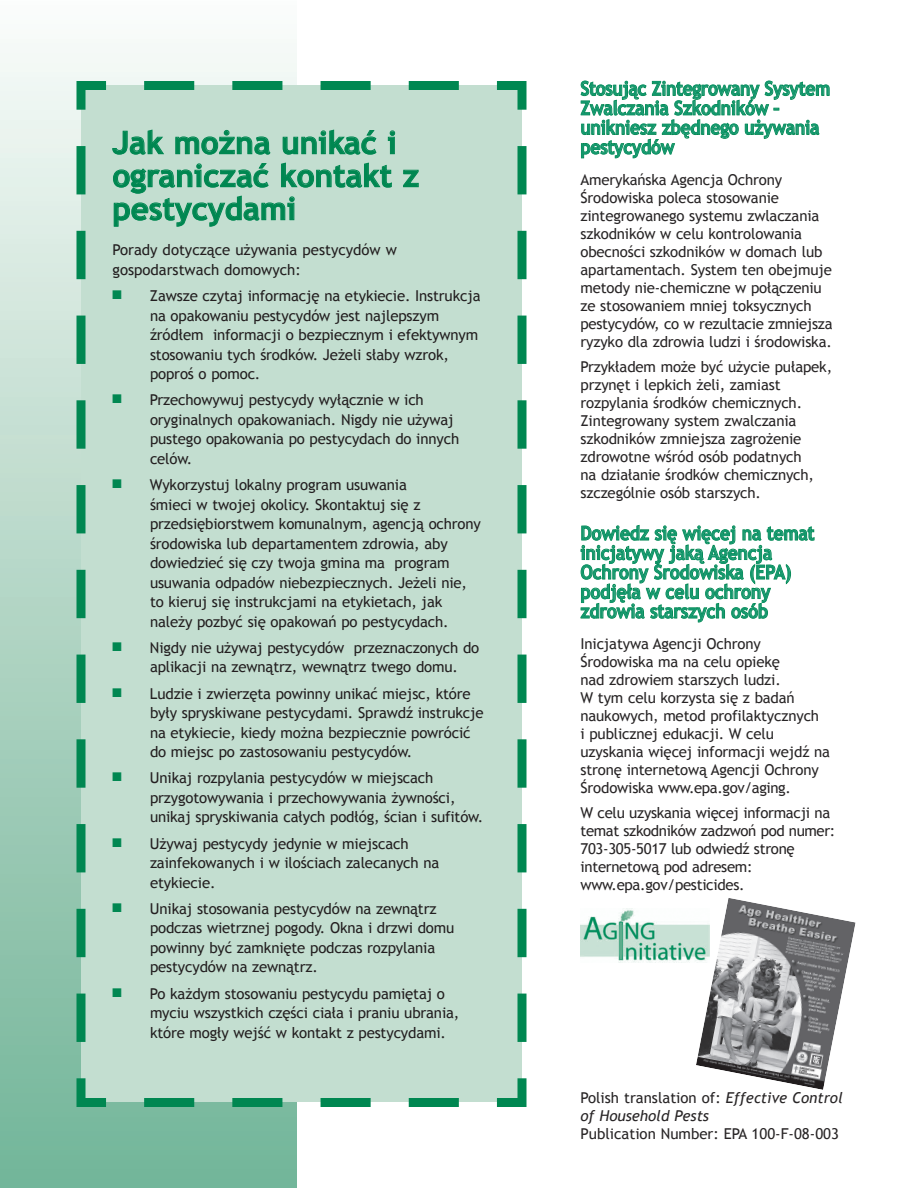
<style>
.page{position:relative;width:918px;height:1188px;background:#fff}
.page>*{position:absolute;margin:0;border:0;box-sizing:border-box;transform-origin:0 0}
.t1{font:700 31.5px/33px "Trebuchet MS";color:#008751}
.t2{font:700 19.5px/19.5px "Trebuchet MS";letter-spacing:-.01em;color:#13976c;scale:.9 1}
.t3{font:15px/19.5px "Trebuchet MS";letter-spacing:-.01em;color:#231f20}
.t4{font:15px/18px "Trebuchet MS";letter-spacing:-.01em;color:#282526}
.t5{font:italic 15px/18px "Trebuchet MS";color:#282526}
.t6{font:12px "Monotype Sorts";color:#008751}
.s1{font-style:normal}
</style>
<div class="page">
<div style="left:0;top:0;width:297px;height:1188px;background:linear-gradient(to bottom,#f8faf8,#71b497)"></div>
<svg style="left:581px;top:81px;width:249px;height:77px"></svg>
<svg style="left:581px;top:525px;width:233px;height:97px"></svg>
<svg style="left:72px;top:76px;width:455px;height:1036px"></svg>
<img style="left:580px;top:908px;width:116px;height:55px">
<img style="left:696px;top:898px;width:160px;height:192px">
<h1 class="t1" style="left:112px;top:126px;width:308px">Jak można unikać i ograniczać kontakt z pestycydami</h1>
<p class="t3" style="left:112px;top:241px;width:286px">Porady dotyczące używania pestycydów w gospodarstwach domowych:</p>
<p class="t6" style="left:112px;top:290px;width:11px">N</p>
<p class="t3" style="left:150px;top:286px;width:332px">Zawsze czytaj informację na etykiecie. Instrukcja na opakowaniu pestycydów jest najlepszym źródłem informacji o bezpiecznym i efektywnym stosowaniu tych środków. Jeżeli słaby wzrok, poproś o pomoc.</p>
<p class="t6" style="left:112px;top:394px;width:11px">N</p>
<p class="t3" style="left:150px;top:391px;width:311px">Przechowywuj pestycydy wyłącznie w ich oryginalnych opakowaniach. Nigdy nie używaj pustego opakowania po pestycydach do innych celów.</p>
<p class="t6" style="left:112px;top:479px;width:11px">N</p>
<p class="t3" style="left:150px;top:475px;width:332px">Wykorzystuj lokalny program usuwania<br>śmieci w twojej okolicy. Skontaktuj się z przedsiębiorstwem komunalnym, agencją ochrony środowiska lub departamentem zdrowia, aby dowiedzieć się czy twoja gmina ma program usuwania odpadów niebezpiecznych. Jeżeli nie, to kieruj się instrukcjami na etykietach, jak należy pozbyć się opakowań po pestycydach.</p>
<p class="t6" style="left:112px;top:641px;width:11px">N</p>
<p class="t3" style="left:150px;top:638px;width:331px">Nigdy nie używaj pestycydów przeznaczonych do aplikacji na zewnątrz, wewnątrz twego domu.</p>
<p class="t6" style="left:112px;top:687px;width:11px">N</p>
<p class="t3" style="left:150px;top:684px;width:335px">Ludzie i zwierzęta powinny unikać miejsc, które były spryskiwane pestycydami. Sprawdź instrukcje na etykiecie, kiedy można bezpiecznie powrócić do miejsc po zastosowaniu pestycydów.</p>
<p class="t6" style="left:112px;top:772px;width:11px">N</p>
<p class="t3" style="left:150px;top:769px;width:335px">Unikaj rozpylania pestycydów w miejscach przygotowywania i przechowywania żywności, unikaj spryskiwania całych podłóg, ścian i sufitów.</p>
<p class="t6" style="left:112px;top:837px;width:11px">N</p>
<p class="t3" style="left:150px;top:834px;width:291px">Używaj pestycydy jedynie w miejscach zainfekowanych i w ilościach zalecanych na etykiecie.</p>
<p class="t6" style="left:112px;top:902px;width:11px">N</p>
<p class="t3" style="left:150px;top:899px;width:306px">Unikaj stosowania pestycydów na zewnątrz podczas wietrznej pogody. Okna i drzwi domu powinny być zamknięte podczas rozpylania pestycydów na zewnątrz.</p>
<p class="t6" style="left:112px;top:987px;width:11px">N</p>
<p class="t3" style="left:150px;top:984px;width:311px">Po każdym stosowaniu pestycydu pamiętaj o myciu wszystkich części ciała i praniu ubrania, które mogły wejść w kontakt z pestycydami.</p>
<h2 class="t2" style="left:580px;top:79px;width:279px">Stosując Zintegrowany Sysytem<br>Zwalczania Szkodników – unikniesz zbędnego używania pestycydów</h2>
<p class="t4" style="left:580px;top:171px;width:254px">Amerykańska Agencja Ochrony Środowiska poleca stosowanie zintegrowanego systemu zwlaczania szkodników w celu kontrolowania obecności szkodników w domach lub apartamentach. System ten obejmuje metody nie-chemiczne w połączeniu ze stosowaniem mniej toksycznych pestycydów, co w rezultacie zmniejsza ryzyko dla zdrowia ludzi i środowiska.</p>
<p class="t4" style="left:580px;top:358px;width:253px">Przykładem może być użycie pułapek, przynęt i lepkich żeli, zamiast rozpylania środków chemicznych.<br>Zintegrowany system zwalczania szkodników zmniejsza zagrożenie zdrowotne wśród osób podatnych<br>na działanie środków chemicznych, szczególnie osób starszych.</p>
<h2 class="t2" style="left:580px;top:523px;width:262px">Dowiedz się więcej na temat inicjatywy jaką Agencja<br>Ochrony Środowiska (EPA) podjęła w celu ochrony zdrowia starszych osób</h2>
<p class="t4" style="left:580px;top:635px;width:251px">Inicjatywa Agencji Ochrony<br>Środowiska ma na celu opiekę<br>nad zdrowiem starszych ludzi.<br>W tym celu korzysta się z badań naukowych, metod profilaktycznych<br>i publicznej edukacji. W celu uzyskania więcej informacji wejdź na stronę internetową Agencji Ochrony<br>Środowiska www.epa.gov/aging.</p>
<p class="t4" style="left:580px;top:804px;width:256px">W celu uzyskania więcej informacji na temat szkodników zadzwoń pod numer:<br>703-305-5017 lub odwiedź stronę internetową pod adresem: www.epa.gov/pesticides.</p>
<p class="t5" style="left:580px;top:1089px;width:264px"><span class="s1">Polish translation of:</span> Effective Control of Household Pests</p>
<p class="t4" style="left:580px;top:1125px;width:260px">Publication Number: EPA 100-F-08-003</p>
</div>
